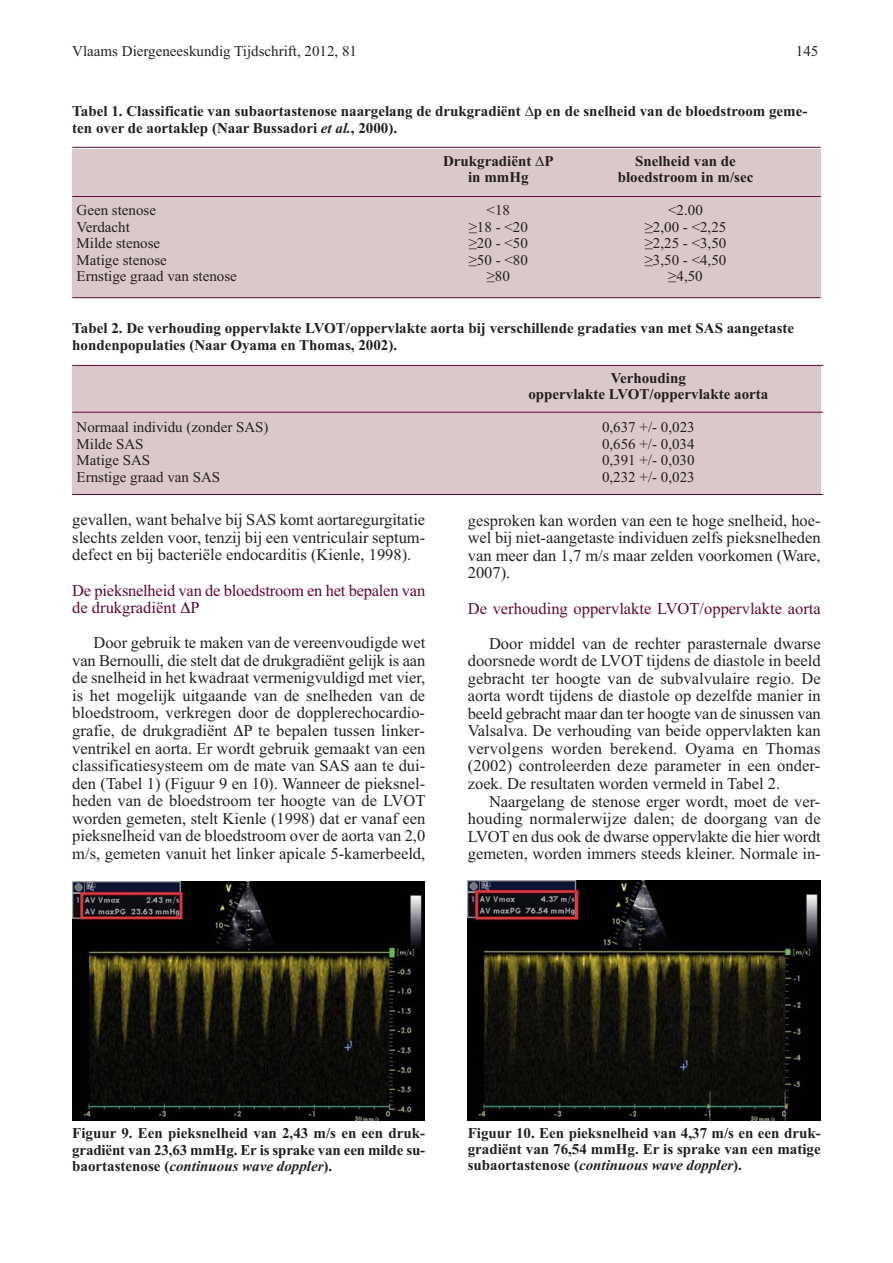
<style>
.page{position:relative;width:893px;height:1263px;background:#fff}
.page>*{position:absolute;margin:0;border:0;box-sizing:border-box;transform-origin:0 0}
.t1{font:16.5px/17.5px "Times New Roman";color:#231f20;text-align:justify}
.t2{font:16.5px/17.5px "Times New Roman";color:#5f0836}
.t3{font:700 15px/16.2px "Times New Roman";color:#231f20;text-align:justify}
.t4{font:15px "Times New Roman";color:#231f20}
.s1{font-style:italic}
</style>
<div class="page">
<div style="left:72px;top:365px;width:749px;height:128px;background:#dbc8cb"></div>
<div style="left:72px;top:149px;width:749px;height:149px;background:#dbc8cb"></div>
<hr style="left:72px;top:147px;width:749px;height:1px;background:#5f0836">
<hr style="left:72px;top:196px;width:749px;height:1px;background:#5f0836">
<hr style="left:72px;top:297px;width:749px;height:1px;background:#5f0836">
<hr style="left:72px;top:365px;width:751px;height:1px;background:#5f0836">
<hr style="left:72px;top:412px;width:751px;height:1px;background:#5f0836">
<hr style="left:72px;top:494px;width:751px;height:1px;background:#5f0836">
<img style="left:72px;top:881px;width:353px;height:239px">
<img style="left:468px;top:880px;width:352px;height:240px">
<p class="t4" style="left:72px;top:46px;width:286px">Vlaams Diergeneeskundig Tijdschrift, 2012, 81</p>
<p class="t4" style="left:796px;top:46px;width:24px">145</p>
<p class="t3" style="left:72px;top:105px;width:737px">Tabel 1. Classificatie van subaortastenose naargelang de drukgradiënt Δp en de snelheid van de bloedstroom geme&shy;ten over de aortaklep (Naar Bussadori <span class="s1">et al.</span>, 2000).</p>
<p class="t3" style="left:443px;top:155px;width:112px">Drukgradiënt ΔP</p>
<p class="t3" style="left:635px;top:155px;width:102px">Snelheid van de</p>
<p class="t3" style="left:468px;top:171px;width:62px">in mmHg</p>
<p class="t3" style="left:618px;top:171px;width:137px">bloedstroom in m/sec</p>
<p class="t4" style="left:77px;top:205px;width:81px">Geen stenose</p>
<p class="t4" style="left:487px;top:205px;width:25px">&lt;18</p>
<p class="t4" style="left:668px;top:205px;width:36px">&lt;2.00</p>
<p class="t4" style="left:77px;top:222px;width:55px">Verdacht</p>
<p class="t4" style="left:469px;top:222px;width:61px">≥18 - &lt;20</p>
<p class="t4" style="left:645px;top:222px;width:83px">≥2,00 - &lt;2,25</p>
<p class="t4" style="left:77px;top:238px;width:85px">Milde stenose</p>
<p class="t4" style="left:469px;top:238px;width:61px">≥20 - &lt;50</p>
<p class="t4" style="left:645px;top:238px;width:83px">≥2,25 - &lt;3,50</p>
<p class="t4" style="left:77px;top:255px;width:92px">Matige stenose</p>
<p class="t4" style="left:469px;top:255px;width:61px">≥50 - &lt;80</p>
<p class="t4" style="left:645px;top:255px;width:83px">≥3,50 - &lt;4,50</p>
<p class="t4" style="left:77px;top:271px;width:162px">Ernstige graad van stenose</p>
<p class="t4" style="left:487px;top:271px;width:25px">≥80</p>
<p class="t4" style="left:668px;top:271px;width:36px">≥4,50</p>
<p class="t3" style="left:72px;top:322px;width:723px">Tabel 2. De verhouding oppervlakte LVOT/oppervlakte aorta bij verschillende gradaties van met SAS aangetaste hondenpopulaties (Naar Oyama en Thomas, 2002).</p>
<p class="t3" style="left:528px;top:371px;width:241px;text-align:center">Verhouding<br>oppervlakte LVOT/oppervlakte aorta</p>
<p class="t4" style="left:77px;top:422px;width:194px">Normaal individu (zonder SAS)</p>
<p class="t4" style="left:602px;top:422px;width:94px">0,637 +/- 0,023</p>
<p class="t4" style="left:77px;top:438px;width:69px">Milde SAS</p>
<p class="t4" style="left:602px;top:438px;width:94px">0,656 +/- 0,034</p>
<p class="t4" style="left:77px;top:455px;width:75px">Matige SAS</p>
<p class="t4" style="left:602px;top:455px;width:94px">0,391 +/- 0,030</p>
<p class="t4" style="left:77px;top:471px;width:145px">Ernstige graad van SAS</p>
<p class="t4" style="left:602px;top:471px;width:94px">0,232 +/- 0,023</p>
<p class="t1" style="left:72px;top:513px;width:354px">gevallen, want behalve bij SAS komt aortaregurgitatie slechts zelden voor, tenzij bij een ventriculair septum&shy;defect en bij bacteriële endocarditis (Kienle, 1998).</p>
<p class="t2" style="left:72px;top:583px;width:354px">De pieksnelheid van de bloedstroom en het bepalen van de drukgradiënt P</p>
<p class="t1" style="left:72px;top:635px;width:355px;text-indent:21px">Door gebruik te maken van de vereenvoudigde wet van Bernoulli, die stelt dat de drukgradiënt gelijk is aan de snelheid in het kwadraat vermenigvuldigd met vier, is het mogelijk uitgaande van de snelheden van de bloedstroom, verkregen door de dopplerechocardio&shy;grafie, de drukgradiënt P te bepalen tussen linker&shy;ventrikel en aorta. Er wordt gebruik gemaakt van een classificatiesysteem om de mate van SAS aan te dui&shy;den (Tabel 1) (Figuur 9 en 10). Wanneer de pieksnel&shy;heden van de bloedstroom ter hoogte van de LVOT worden gemeten, stelt Kienle (1998) dat er vanaf een pieksnelheid van de bloedstroom over de aorta van 2,0 m/s, gemeten vanuit het linker apicale 5-kamerbeeld,</p>
<p class="t1" style="left:468px;top:513px;width:354px">gesproken kan worden van een te hoge snelheid, hoe&shy;wel bij niet-aangetaste individuen zelfs pieksnelheden van meer dan 1,7 m/s maar zelden voorkomen (Ware, 2007).</p>
<p class="t2" style="left:468px;top:601px;width:354px">De verhouding oppervlakte LVOT/oppervlakte aorta</p>
<p class="t1" style="left:468px;top:636px;width:354px;text-indent:21px">Door middel van de rechter parasternale dwarse doorsnede wordt de LVOT tijdens de diastole in beeld gebracht ter hoogte van de subvalvulaire regio. De aorta wordt tijdens de diastole op dezelfde manier in beeld gebracht maar dan ter hoogte van de sinussen van Valsalva. De verhouding van beide oppervlakten kan vervolgens worden berekend. Oyama en Thomas (2002) controleerden deze parameter in een onder&shy;zoek. De resultaten worden vermeld in Tabel 2.</p>
<p class="t1" style="left:468px;top:794px;width:354px;text-indent:21px">Naargelang de stenose erger wordt, moet de ver&shy;houding normalerwijze dalen; de doorgang van de LVOT en dus ook de dwarse oppervlakte die hier wordt gemeten, worden immers steeds kleiner. Normale in-</p>
<p class="t3" style="left:72px;top:1127px;width:354px">Figuur 9. Een pieksnelheid van 2,43 m/s en een druk&shy;gradiënt van 23,63 mmHg. Er is sprake van een milde su&shy;baortastenose (<span class="s1">continuous wave doppler</span>).</p>
<p class="t3" style="left:468px;top:1126px;width:354px">Figuur 10. Een pieksnelheid van 4,37 m/s en een druk&shy;gradiënt van 76,54 mmHg. Er is sprake van een matige subaortastenose (<span class="s1">continuous wave doppler</span>).</p>
</div>
